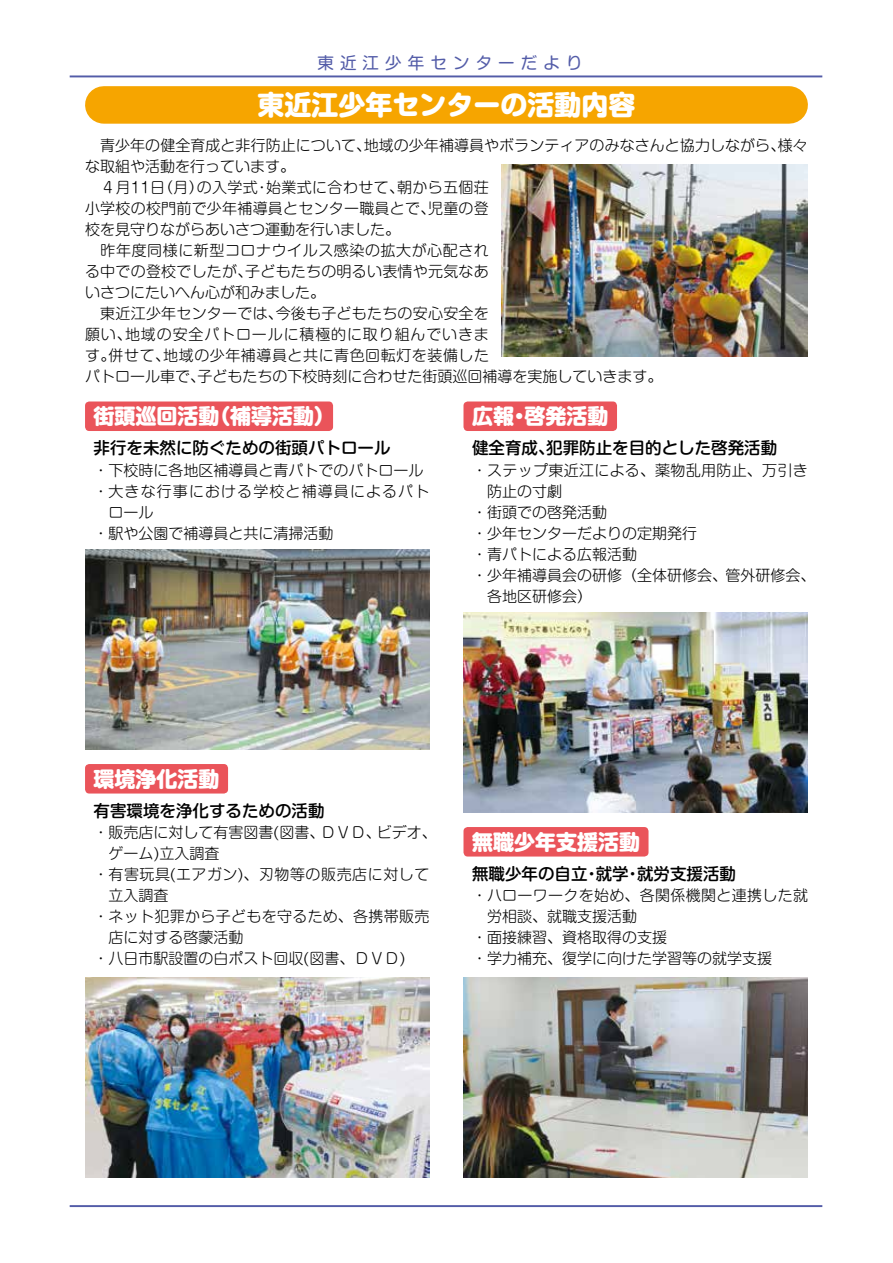
<style>
.page{position:relative;width:893px;height:1263px;background:#fff}
.page>*{position:absolute;margin:0;border:0;box-sizing:border-box;transform-origin:0 0}
.t1{font:800 27px "Shin M Go Pro";color:#fff}
.t2{font:800 21px "Shin M Go Pro";color:#fff}
.t3{font:500 16.5px "Shin M Go Pro";color:#000}
.t4{font:16.5px "Shin M Go Pro";letter-spacing:.37em;color:#535ca8}
.t5{font:300 15px/21px "Shin M Go Pro";letter-spacing:.005em;color:#000}
.t6{font:300 15px "Shin M Go Pro";letter-spacing:.035em;color:#000}
.t7{font:300 15px "Shin M Go Pro";letter-spacing:.075em;color:#000}
</style>
<div class="page">
<hr style="left:70px;top:75px;width:752px;height:2px;background:#535ca8">
<hr style="left:70px;top:1205px;width:752px;height:2px;background:#535ca8">
<div style="left:104px;top:86px;width:685px;height:38px;background:#f6a500"></div>
<div style="left:85px;top:401px;width:248px;height:30px;background:#ea545a;border-radius:4px"></div>
<div style="left:85px;top:764px;width:143px;height:29px;background:#ea545a;border-radius:4px"></div>
<div style="left:463px;top:401px;width:154px;height:30px;background:#ea545a;border-radius:4px"></div>
<div style="left:463px;top:827px;width:185px;height:29px;background:#ea545a;border-radius:4px"></div>
<img style="left:502px;top:165px;width:306px;height:192px">
<img style="left:85px;top:978px;width:344px;height:200px">
<img style="left:85px;top:550px;width:344px;height:200px">
<img style="left:463px;top:978px;width:345px;height:200px">
<img style="left:463px;top:613px;width:345px;height:200px">
<p class="t4" style="left:317px;top:49px;width:267px">東近江少年センターだより</p>
<h1 class="t1" style="left:257px;top:83px;width:380px">東近江少年センターの活動内容</h1>
<p class="t5" style="left:85px;top:133px;width:724px">　青少年の健全育成と非行防止について、地域の少年補導員やボランティアのみなさんと協力しながら、様々な取組や活動を行っています。<br>　４月11日（月）の入学式・始業式に合わせて、朝から五個荘<br>小学校の校門前で少年補導員とセンター職員とで、児童の登<br>校を見守りながらあいさつ運動を行いました。<br>　昨年度同様に新型コロナウイルス感染の拡大が心配され<br>る中での登校でしたが、子どもたちの明るい表情や元気なあ<br>いさつにたいへん心が和みました。<br>　東近江少年センターでは、今後も子どもたちの安心安全を<br>願い、地域の安全パトロールに積極的に取り組んでいきま<br>す。併せて、地域の少年補導員と共に青色回転灯を装備した<br>パトロール車で、子どもたちの下校時刻に合わせた街頭巡回補導を実施していきます。</p>
<h2 class="t2" style="left:94px;top:399px;width:243px">街頭巡回活動（補導活動）</h2>
<p class="t3" style="left:94px;top:434px;width:299px">非行を未然に防ぐための街頭パトロール</p>
<p class="t5" style="left:94px;top:458px;width:332px">・下校時に各地区補導員と青パトでのパトロール</p>
<p class="t7" style="left:94px;top:479px;width:337px">・大きな行事における学校と補導員によるパト</p>
<p class="t5" style="left:109px;top:500px;width:46px">ロール</p>
<p class="t5" style="left:94px;top:521px;width:241px">・駅や公園で補導員と共に清掃活動</p>
<h2 class="t2" style="left:472px;top:399px;width:138px">広報・啓発活動</h2>
<p class="t3" style="left:472px;top:434px;width:307px">健全育成、犯罪防止を目的とした啓発活動</p>
<p class="t5" style="left:472px;top:458px;width:337px">・ステップ東近江による、薬物乱用防止、万引き</p>
<p class="t5" style="left:487px;top:479px;width:76px">防止の寸劇</p>
<p class="t5" style="left:472px;top:500px;width:136px">・街頭での啓発活動</p>
<p class="t5" style="left:472px;top:521px;width:226px">・少年センターだよりの定期発行</p>
<p class="t5" style="left:472px;top:542px;width:166px">・青パトによる広報活動</p>
<p class="t5" style="left:472px;top:563px;width:345px">・少年補導員会の研修（全体研修会、管外研修会、</p>
<p class="t5" style="left:487px;top:584px;width:106px">各地区研修会）</p>
<h2 class="t2" style="left:94px;top:762px;width:127px">環境浄化活動</h2>
<p class="t3" style="left:94px;top:797px;width:232px">有害環境を浄化するための活動</p>
<p class="t5" style="left:94px;top:820px;width:345px">・販売店に対して有害図書(図書、ＤＶＤ、ビデオ、</p>
<p class="t5" style="left:109px;top:841px;width:112px">ゲーム)立入調査</p>
<p class="t6" style="left:94px;top:863px;width:337px">・有害玩具(エアガン)、刃物等の販売店に対して</p>
<p class="t5" style="left:109px;top:883px;width:61px">立入調査</p>
<p class="t5" style="left:94px;top:904px;width:337px">・ネット犯罪から子どもを守るため、各携帯販売</p>
<p class="t5" style="left:109px;top:925px;width:136px">店に対する啓蒙活動</p>
<p class="t5" style="left:94px;top:946px;width:313px">・八日市駅設置の白ポスト回収(図書、ＤＶＤ)</p>
<h2 class="t2" style="left:472px;top:825px;width:169px">無職少年支援活動</h2>
<p class="t3" style="left:472px;top:860px;width:265px">無職少年の自立・就学・就労支援活動</p>
<p class="t5" style="left:472px;top:883px;width:337px">・ハローワークを始め、各関係機関と連携した就</p>
<p class="t5" style="left:487px;top:904px;width:151px">労相談、就職支援活動</p>
<p class="t5" style="left:472px;top:925px;width:196px">・面接練習、資格取得の支援</p>
<p class="t5" style="left:472px;top:946px;width:301px">・学力補充、復学に向けた学習等の就学支援</p>
</div>
